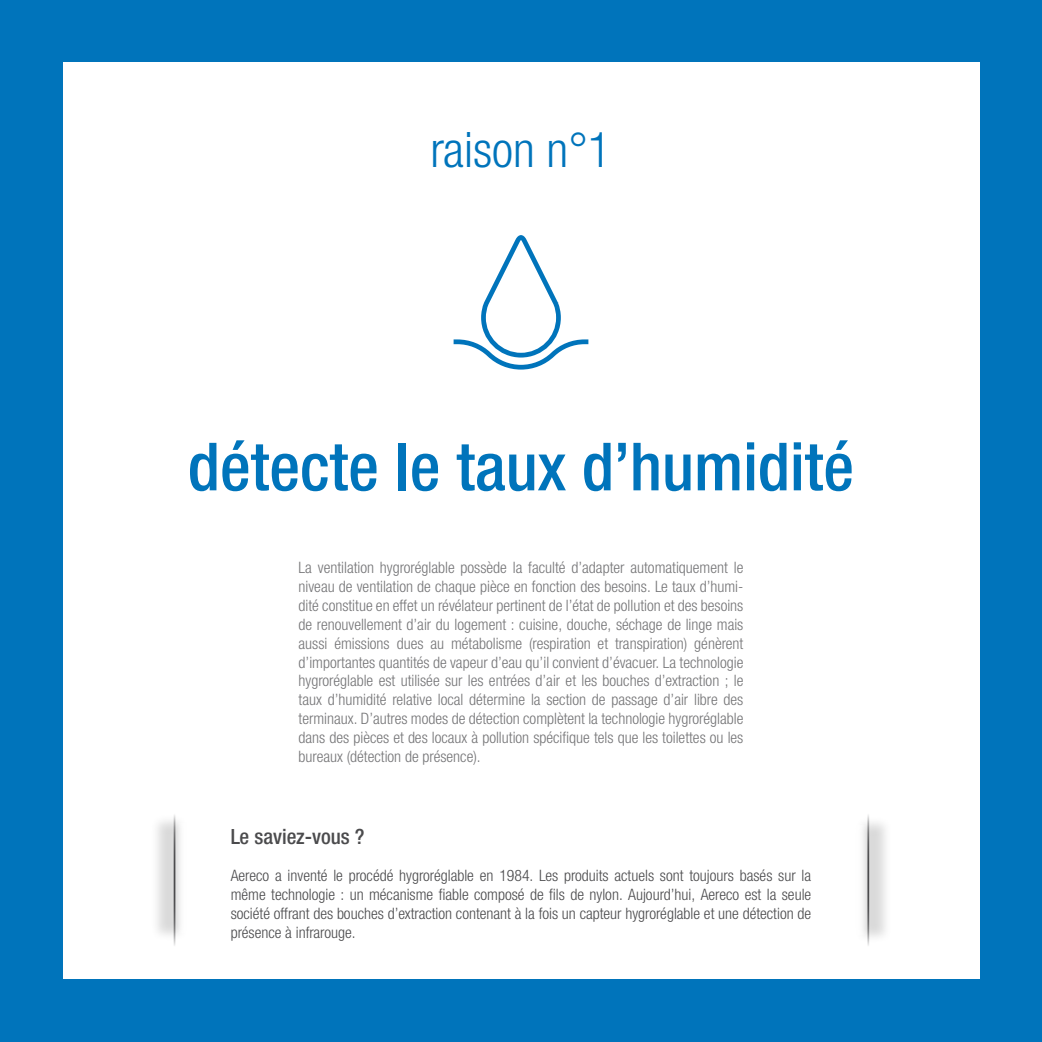
<style>
.page{position:relative;width:1042px;height:1042px;background:#0074bb}
.page>*{position:absolute;margin:0;border:0;box-sizing:border-box;transform-origin:0 0}
.t1{font:500 condensed 66.5px "Helvetica Neue LTW1 G";color:#0074bb}
.t2{font:300 condensed 49px "Helvetica Neue LTW1 G";color:#0074bb}
.t3{font:500 condensed 21px "Helvetica Neue LTW1 G";color:#4b4b4d}
.t4{font:300 condensed 15.75px/18.9px "Helvetica Neue LTW1 G";color:#757577;text-align:justify}
.t5{font:300 condensed 15.75px/18.9px "Helvetica Neue LTW1 G";color:#4b4b4d;text-align:justify}
</style>
<div class="page">
<div style="left:63px;top:63px;width:916px;height:916px;background:#fff"></div>
<div style="left:150px;top:814px;width:39px;height:128px;background:#000;opacity:.15"></div>
<div style="left:177px;top:823px;width:20px;height:109px;background:#fff"></div>
<hr style="left:174px;top:813px;width:1px;height:134px;background:#4b4b4d">
<div style="left:854px;top:816px;width:39px;height:128px;background:#000;opacity:.15"></div>
<div style="left:846px;top:825px;width:20px;height:110px;background:#fff"></div>
<hr style="left:867px;top:813px;width:2px;height:134px;background:#4b4b4d">
<svg style="left:453px;top:235px;width:135px;height:134px"></svg>
<h2 class="t2" style="left:430px;top:121px;width:182px">raison n°1</h2>
<h1 class="t1" style="left:188px;top:427px;width:667px">détecte le taux d’humidité</h1>
<p class="t4" style="left:299px;top:558px;width:446px">La ventilation hygroréglable possède la faculté d’adapter automatiquement le niveau de ventilation de chaque pièce en fonction des besoins. Le taux d’humi&shy;dité constitue en effet un révélateur pertinent de l’état de pollution et des besoins de renouvellement d’air du logement : cuisine, douche, séchage de linge mais aussi émissions dues au métabolisme (respiration et transpiration) génèrent d’importantes quantités de vapeur d’eau qu’il convient d’évacuer. La technologie hygroréglable est utilisée sur les entrées d’air et les bouches d’extraction ; le taux d’humidité relative local détermine la section de passage d’air libre des terminaux. D’autres modes de détection complètent la technologie hygroréglable dans des pièces et des locaux à pollution spécifique tels que les toilettes ou les bureaux (détection de présence).</p>
<h3 class="t3" style="left:231px;top:823px;width:135px">Le saviez-vous ?</h3>
<p class="t5" style="left:231px;top:866px;width:582px">Aereco a inventé le procédé hygroréglable en 1984. Les produits actuels sont toujours basés sur la même technologie : un mécanisme fiable composé de fils de nylon. Aujourd’hui, Aereco est la seule société offrant des bouches d’extraction contenant à la fois un capteur hygroréglable et une détection de présence à infrarouge.</p>
</div>
